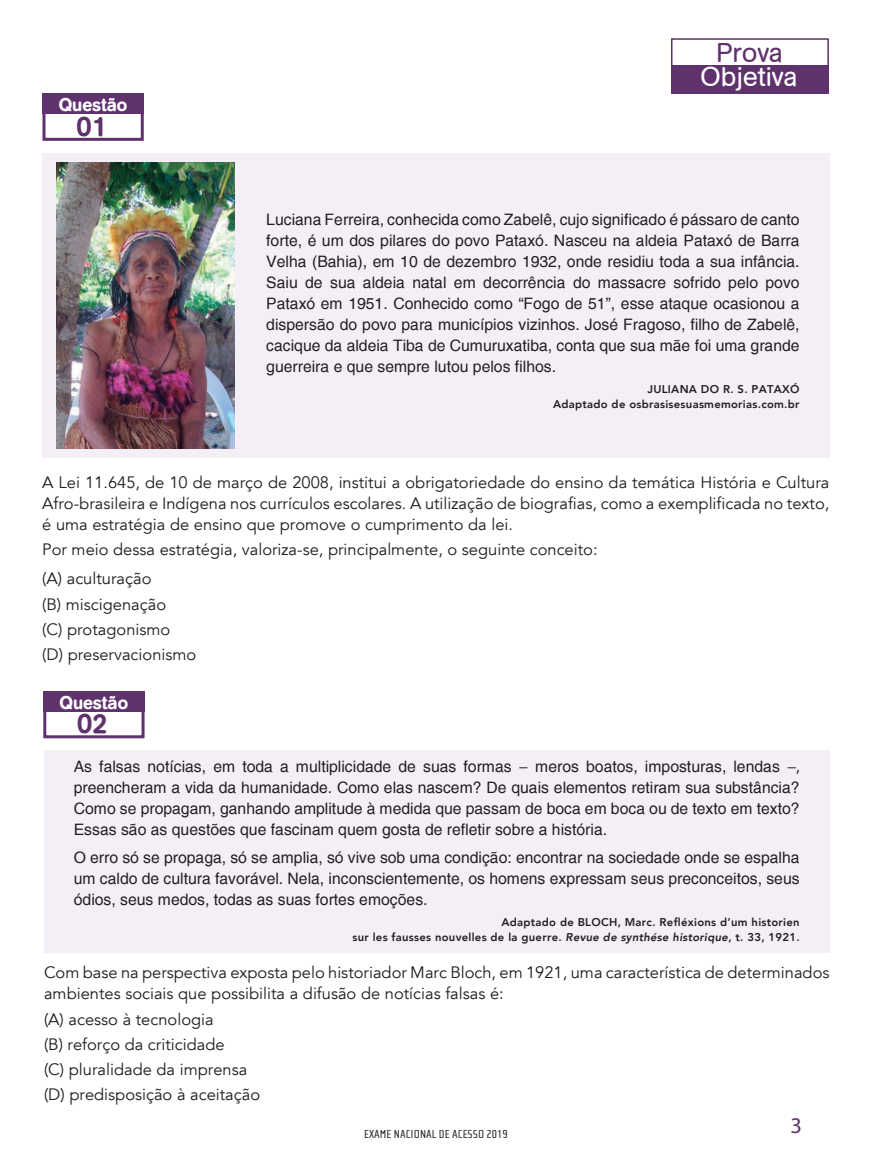
<style>
.page{position:relative;width:872px;height:1170px;background:#fff}
.page>*{position:absolute;margin:0;border:0;box-sizing:border-box;transform-origin:0 0}
.t1{font:27px "AG Book Rounded";color:#fff}
.t2{font:27px "AG Book Rounded";color:#5f316d}
.t3{font:500 27px "AG Book Rounded";color:#5f316d}
.t4{font:22.5px "Myriad Pro";color:#5f316d}
.t5{font:19.5px "Cholla Sans";color:#5f316d}
.t6{font:500 18px "AG Book Rounded";color:#fff}
.t7{font:16.5px/25.2px "Avenir";color:#231f20}
.t8{font:15.75px/21px "Helvetica";color:#231f20;text-align:justify}
.t9{font:12px "Cholla Sans";color:#231f20}
.t10{font:800 11.25px/15px "Avenir";letter-spacing:.025em;color:#231f20;text-align:right}
.s1{font-family:"Myriad Pro"}
.s2{font-style:italic}
</style>
<div class="page">
<div style="left:671px;top:62px;width:158px;height:32px;background:#5f316d"></div>
<div style="left:671px;top:38px;width:158px;height:28px;background:#fff;border:2px solid #5f316d"></div>
<div style="left:42px;top:94px;width:102px;height:47px;border:3px solid #5f316d"></div>
<div style="left:42px;top:94px;width:102px;height:20px;background:#5f316d"></div>
<div style="left:42px;top:153px;width:787px;height:305px;background:#f4eff6"></div>
<img style="left:56px;top:162px;width:179px;height:286px">
<div style="left:44px;top:750px;width:785px;height:202px;background:#f4eff6"></div>
<div style="left:43px;top:691px;width:102px;height:47px;border:3px solid #5f316d"></div>
<div style="left:43px;top:691px;width:102px;height:20px;background:#5f316d"></div>
<p class="t6" style="left:59px;top:94px;width:70px">Questão</p>
<h1 class="t3" style="left:76px;top:110px;width:32px">01</h1>
<p class="t5" style="left:729px;top:42px;width:93px">PROFHISTÓRIA</p>
<h1 class="t2" style="left:716px;top:37px;width:68px">Prova</h1>
<h1 class="t1" style="left:700px;top:61px;width:99px">Objetiva</h1>
<p class="t8" style="left:266px;top:209px;width:535px">Luciana Ferreira, conhecida como Zabelê, cujo significado é pássaro de canto forte, é um dos pilares do povo Pataxó. Nasceu na aldeia Pataxó de Barra Velha (Bahia), em 10 de dezembro 1932, onde residiu toda a sua infância.<br>Saiu de sua aldeia natal em decorrência do massacre sofrido pelo povo Pataxó em 1951. Conhecido como “Fogo de 51”, esse ataque ocasionou a dispersão do povo para municípios vizinhos. José Fragoso, filho de Zabelê, cacique da aldeia Tiba de Cumuruxatiba, conta que sua mãe foi uma grande guerreira e que sempre lutou pelos filhos.</p>
<p class="t10" style="left:553px;top:382px;width:248px">Juliana do R. S. Pataxó<br>Adaptado de osbrasisesuasmemorias.com.br</p>
<p class="t7" style="left:42px;top:472px;width:788px;line-height:21px;text-align:justify">A Lei 11.645, de 10 de março de 2008, institui a obrigatoriedade do ensino da temática História e Cultura Afro-brasileira e Indígena nos currículos escolares. A utilização de biografias, como a exemplificada no texto, é uma estratégia de ensino que promove o cumprimento da lei.</p>
<p class="t7" style="left:42px;top:535px;width:557px;line-height:29.5px">Por meio dessa estratégia, valoriza-se, principalmente, o seguinte conceito: (A) aculturação</p>
<p class="t7" style="left:42px;top:591px;width:156px">(B) miscigenação<br>(C) protagonismo<br>(D) preservacionismo</p>
<p class="t6" style="left:60px;top:691px;width:70px">Questão</p>
<h1 class="t3" style="left:77px;top:707px;width:32px">02</h1>
<p class="t8" style="left:74px;top:756px;width:727px">As falsas notícias, em toda a multiplicidade de suas formas <span class="s1">−</span> meros boatos, imposturas, lendas <span class="s1">−, </span>preencheram a vida da humanidade. Como elas nascem? De quais elementos retiram sua substância?<br>Como se propagam, ganhando amplitude à medida que passam de boca em boca ou de texto em texto?<br>Essas são as questões que fascinam quem gosta de refletir sobre a história.</p>
<p class="t8" style="left:74px;top:847px;width:727px">O erro só se propaga, só se amplia, só vive sob uma condição: encontrar na sociedade onde se espalha um caldo de cultura favorável. Nela, inconscientemente, os homens expressam seus preconceitos, seus ódios, seus medos, todas as suas fortes emoções.</p>
<p class="t10" style="left:352px;top:914px;width:449px">Adaptado de BLOCH, Marc. Refléxions d’um historien<br>sur les fausses nouvelles de la guerre. <span class="s2">Revue de synthése historique</span>, t. 33, 1921.</p>
<p class="t7" style="left:44px;top:962px;width:787px;line-height:21px">Com base na perspectiva exposta pelo historiador Marc Bloch, em 1921, uma característica de determinados ambientes sociais que possibilita a difusão de notícias falsas é:</p>
<p class="t7" style="left:44px;top:1006px;width:218px">(A) acesso à tecnologia<br>(B) reforço da criticidade<br>(C) pluralidade da imprensa (D) predisposição à aceitação</p>
<p class="t9" style="left:364px;top:1126px;width:145px">EXAME NACIONAL DE ACESSO 2019</p>
<h2 class="t4" style="left:790px;top:1111px;width:13px">3</h2>
</div>
